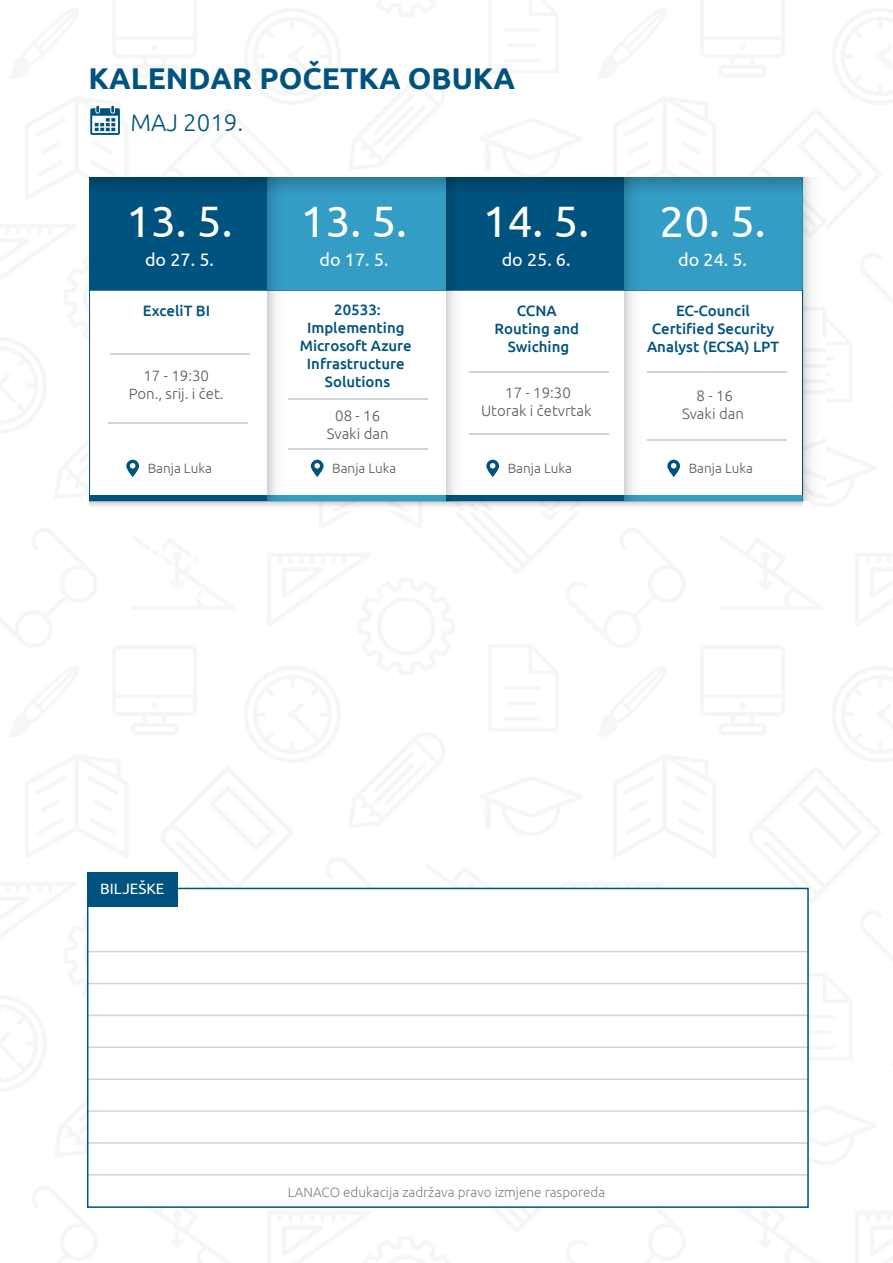
<style>
.page{position:relative;width:893px;height:1263px;background:#fff}
.page>*{position:absolute;margin:0;border:0;box-sizing:border-box;transform-origin:0 0}
.t1{font:43.95px "Ubuntu";color:#fff}
.t2{font:700 30px "Ubuntu";color:#00537e}
.t3{font:300 24px "Ubuntu";color:#00537e}
.t4{font:18px "Ubuntu";color:#fff}
.t5{font:500 15px/18px "Ubuntu";color:#00537e;text-align:center}
.t6{font:300 15px/18px "Ubuntu";color:#58595b;text-align:center}
.t7{font:15px "Ubuntu";color:#fff}
.t8{font:300 13.5px "Ubuntu";color:#808285}
.t9{font:300 13.5px "Ubuntu";color:#58595b}
</style>
<div class="page">
<svg style="left:90px;top:106px;width:30px;height:29px"></svg>
<div style="left:89px;top:290px;width:714px;height:211px;background:#fff;border:1px solid #00537e"></div>
<div style="left:90px;top:178px;width:178px;height:112px;background:#00537e"></div>
<div style="left:268px;top:178px;width:178px;height:112px;background:#349dc6"></div>
<div style="left:446px;top:178px;width:178px;height:112px;background:#00537e"></div>
<div style="left:624px;top:178px;width:178px;height:112px;background:#349dc6"></div>
<svg style="left:90px;top:501px;width:713px;height:9px"></svg>
<div style="left:89px;top:496px;width:179px;height:5px;background:#00537e"></div>
<div style="left:268px;top:496px;width:178px;height:5px;background:#349dc6"></div>
<div style="left:446px;top:496px;width:178px;height:5px;background:#00537e"></div>
<div style="left:624px;top:496px;width:179px;height:5px;background:#349dc6"></div>
<svg style="left:90px;top:178px;width:712px;height:23px"></svg>
<svg style="left:624px;top:178px;width:23px;height:323px"></svg>
<svg style="left:446px;top:178px;width:23px;height:323px"></svg>
<svg style="left:268px;top:178px;width:23px;height:323px"></svg>
<hr style="left:110px;top:353px;width:139px;height:1px;background:#d1d3d4">
<hr style="left:109px;top:422px;width:139px;height:1px;background:#d1d3d4">
<hr style="left:647px;top:372px;width:139px;height:1px;background:#d1d3d4">
<hr style="left:469px;top:371px;width:139px;height:2px;background:#d1d3d4">
<hr style="left:289px;top:399px;width:139px;height:1px;background:#d1d3d4">
<hr style="left:289px;top:449px;width:139px;height:1px;background:#d1d3d4">
<hr style="left:469px;top:433px;width:139px;height:1px;background:#d1d3d4">
<hr style="left:647px;top:439px;width:139px;height:1px;background:#d1d3d4">
<svg style="left:126px;top:460px;width:13px;height:17px"></svg>
<svg style="left:311px;top:460px;width:13px;height:17px"></svg>
<svg style="left:486px;top:460px;width:13px;height:17px"></svg>
<svg style="left:667px;top:460px;width:13px;height:17px"></svg>
<div style="left:803px;top:177px;width:22px;height:324px;background:linear-gradient(to right,#e2e3e4,#fff)"></div>
<hr style="left:88px;top:951px;width:720px;height:1px;background:#d1d3d4">
<hr style="left:88px;top:983px;width:720px;height:1px;background:#d1d3d4">
<hr style="left:88px;top:1015px;width:720px;height:1px;background:#d1d3d4">
<hr style="left:88px;top:1046px;width:720px;height:2px;background:#d1d3d4">
<hr style="left:88px;top:1078px;width:720px;height:2px;background:#d1d3d4">
<hr style="left:88px;top:1110px;width:720px;height:2px;background:#d1d3d4">
<hr style="left:88px;top:1142px;width:720px;height:2px;background:#d1d3d4">
<hr style="left:88px;top:1174px;width:720px;height:1px;background:#d1d3d4">
<div style="left:87px;top:888px;width:722px;height:320px;border:2px solid #00537e"></div>
<div style="left:87px;top:872px;width:90px;height:34px;background:#00537e"></div>
<h2 class="t2" style="left:89px;top:60px;width:428px">KALENDAR POČETKA OBUKA</h2>
<h3 class="t3" style="left:130px;top:108px;width:114px">MAJ 2019.</h3>
<h1 class="t1" style="left:126px;top:194px;width:108px">13. 5.</h1>
<p class="t4" style="left:145px;top:248px;width:70px">do 27. 5.</p>
<h1 class="t1" style="left:301px;top:194px;width:108px">13. 5.</h1>
<p class="t4" style="left:320px;top:248px;width:70px">do 17. 5.</p>
<p class="t4" style="left:678px;top:248px;width:70px">do 24. 5.</p>
<h1 class="t1" style="left:659px;top:194px;width:108px">20. 5.</h1>
<h1 class="t1" style="left:483px;top:194px;width:108px">14. 5.</h1>
<p class="t4" style="left:502px;top:248px;width:70px">do 25. 6.</p>
<p class="t5" style="left:300px;top:300px;width:113px">20533:<br>Implementing<br>Microsoft Azure<br>Infrastructure<br>Solutions</p>
<p class="t5" style="left:143px;top:301px;width:69px">ExceliT BI</p>
<p class="t5" style="left:647px;top:301px;width:134px">EC-Council<br>Certified Security<br>Analyst (ECSA) LPT</p>
<p class="t5" style="left:495px;top:301px;width:86px">CCNA<br>Routing and<br>Swiching</p>
<p class="t6" style="left:129px;top:366px;width:96px">17 - 19:30<br>Pon., srij. i čet.</p>
<p class="t6" style="left:505px;top:384px;width:67px">17 - 19:30</p>
<p class="t6" style="left:682px;top:386px;width:63px">8 - 16<br>Svaki dan</p>
<p class="t6" style="left:335px;top:406px;width:46px">08 - 16</p>
<p class="t6" style="left:481px;top:402px;width:112px">Utorak i četvrtak</p>
<p class="t6" style="left:327px;top:424px;width:63px">Svaki dan</p>
<p class="t9" style="left:148px;top:460px;width:66px">Banja Luka</p>
<p class="t9" style="left:332px;top:460px;width:66px">Banja Luka</p>
<p class="t9" style="left:508px;top:460px;width:66px">Banja Luka</p>
<p class="t9" style="left:689px;top:460px;width:66px">Banja Luka</p>
<p class="t7" style="left:100px;top:879px;width:66px">BILJEŠKE</p>
<p class="t8" style="left:288px;top:1184px;width:319px">LANACO edukacija zadržava pravo izmjene rasporeda</p>
</div>
